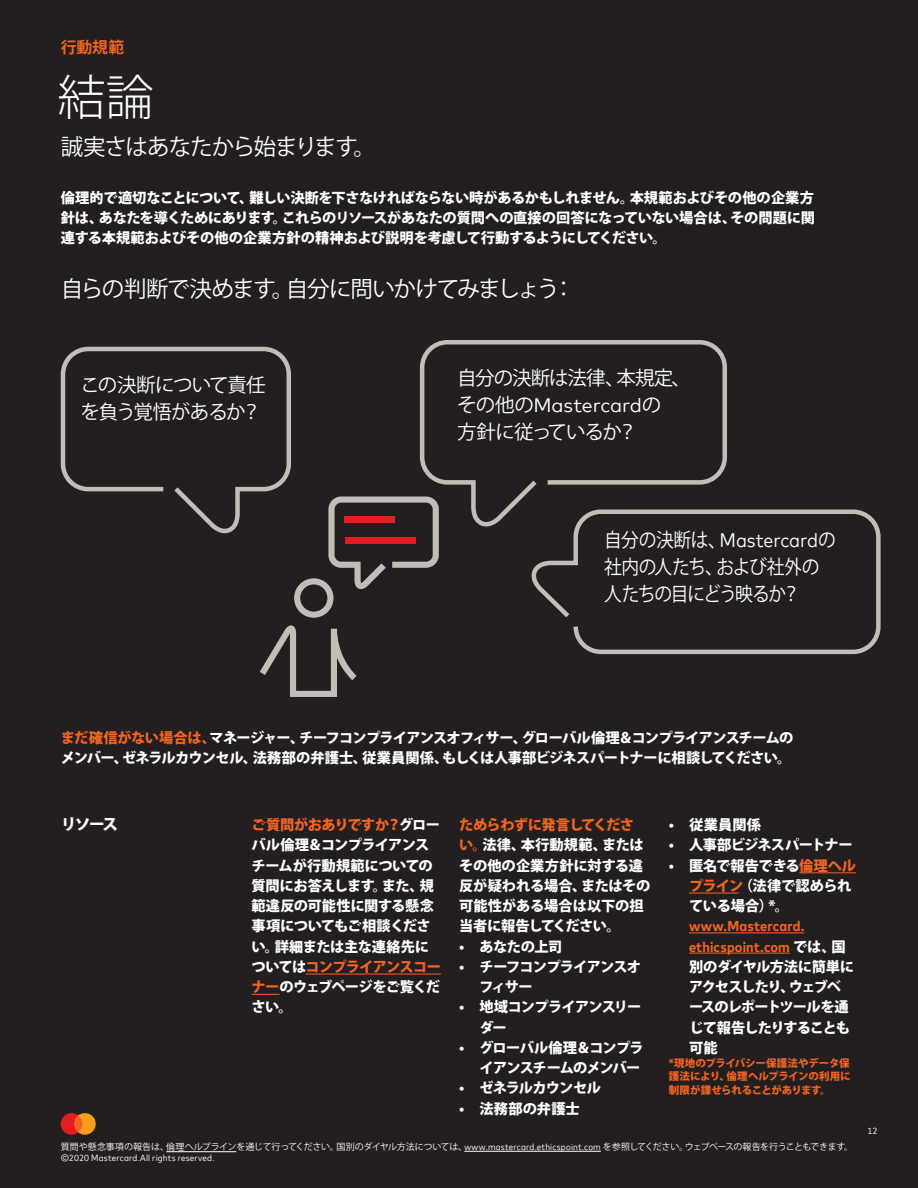
<style>
.page{position:relative;width:918px;height:1188px;background:#231f20}
.page>*{position:absolute;margin:0;border:0;box-sizing:border-box;transform-origin:0 0}
.t1{font:300 48px "Koz Go Pro";color:#fff}
.t2{font:22.5px "Koz Go Pro";letter-spacing:-.055em;color:#fff}
.t3{font:19.5px/27px "Koz Go Pro";letter-spacing:-.055em;color:#fff}
.t4{font:19.5px/27px "Koz Go Pro";letter-spacing:-.055em;color:#fff;scale:.91 1}
.t5{font:19.5px "Mark Offc For MC";letter-spacing:-.01em;color:#fff;scale:.91 1}
.t6{font:19.5px "Mark Offc For MC";letter-spacing:-.01em;color:#fff}
.t7{font:700 15.75px "Koz Go Pr 6 N";color:#f36421}
.t8{font:800 15.75px "Koz Go Pro";color:#fff}
.t9{font:800 14.25px/20.2px "Koz Go Pro";letter-spacing:-.04em;color:#fff}
.t10{font:800 14.25px/20.2px "Koz Go Pro";letter-spacing:-.02em;color:#fff}
.t11{font:800 14.25px/20.2px "Koz Go Pro";letter-spacing:-.065em;color:#fff}
.t12{font:700 14.25px/20.2px "Mark For MC Nrw";letter-spacing:.01em;color:#f36421}
.t13{font:800 14.25px/20.2px "Koz Go Pro";letter-spacing:-.015em;color:#fff}
.t14{font:800 14.25px/20.2px "Koz Go Pro";letter-spacing:-.06em;color:#fff}
.t15{font:800 14.25px "Koz Go Pro";letter-spacing:.01em;color:#fff}
.t16{font:800 10.5px/13.5px "Koz Go Pro";letter-spacing:-.02em;color:#f36421;text-align:justify}
.t17{font:9px "Koz Go Pro";letter-spacing:-.025em;color:#fff}
.t18{font:9px "Mark For MC Nrw";letter-spacing:.02em;color:#fff}
.s1{font-family:"Koz Go Pro"}
.s2{color:#f36421}
.s3{font-family:"Koz Go Pro";font-weight:800;color:#fff}
.s4{font-family:"Mark For MC Nrw"}
</style>
<div class="page">
<svg style="left:260px;top:625px;width:97px;height:72px"></svg>
<svg style="left:294px;top:497px;width:145px;height:121px"></svg>
<svg style="left:418px;top:340px;width:309px;height:190px"></svg>
<div style="left:573px;top:509px;width:308px;height:145px;border:4px solid #c1beb8;border-radius:25px"></div>
<svg style="left:60px;top:346px;width:231px;height:188px"></svg>
<svg style="left:531px;top:532px;width:48px;height:90px"></svg>
<hr style="left:306px;top:974px;width:135px;height:1px;background:#f36421">
<svg style="left:251px;top:994px;width:29px;height:1px"></svg>
<hr style="left:799px;top:872px;width:57px;height:1px;background:#f36421">
<hr style="left:689px;top:893px;width:50px;height:1px;background:#f36421">
<hr style="left:689px;top:932px;width:115px;height:1px;background:#f36421">
<hr style="left:689px;top:953px;width:101px;height:1px;background:#f36421">
<hr style="left:166px;top:1151px;width:70px;height:1px;background:#fff">
<hr style="left:464px;top:1151px;width:137px;height:1px;background:#fff">
<svg style="left:61px;top:1113px;width:35px;height:22px"></svg>
<p class="t7" style="left:61px;top:39px;width:65px">行動規範</p>
<h1 class="t1" style="left:58px;top:66px;width:98px">結論</h1>
<h2 class="t2" style="left:61px;top:132px;width:317px">誠実さはあなたから始まります。</h2>
<p class="t9" style="left:61px;top:188px;width:756px;text-align:justify">倫理的で適切なことについて、難しい決断を下さなければならない時があるかもしれません。本規範およびその他の企業方針は、あなたを導くためにあります。これらのリソースがあなたの質問への直接の回答になっていない場合は、その問題に関連する本規範およびその他の企業方針の精神および説明を考慮して行動するようにしてください。</p>
<h2 class="t2" style="left:61px;top:274px;width:516px">自らの判断で決めます。自分に問いかけてみましょう：</h2>
<h3 class="t3" style="left:81px;top:371px;width:187px">この決断について責任を負う覚悟があるか？</h3>
<h3 class="t3" style="left:457px;top:365px;width:235px">自分の決断は法律、本規定、</h3>
<h3 class="t6" style="left:457px;top:390px;width:206px"><span class="s1">その他の</span>Mastercard<span class="s1">の</span></h3>
<h3 class="t3" style="left:457px;top:419px;width:182px">方針に従っているか？</h3>
<h3 class="t5" style="left:604px;top:525px;width:256px"><span class="s1">自分の決断は、</span>Mastercard<span class="s1">の</span></h3>
<h3 class="t4" style="left:604px;top:554px;width:238px">社内の人たち、および社外の人たちの目にどう映るか？</h3>
<p class="t9" style="left:61px;top:728px;width:734px"><span class="s2">まだ確信がない場合は、</span>マネージャー、チーフコンプライアンスオフィサー、グローバル倫理＆コンプライアンスチームのメンバー、ゼネラルカウンセル、法務部の弁護士、従業員関係、もしくは人事部ビジネスパートナーに相談してください。</p>
<p class="t8" style="left:61px;top:814px;width:59px">リソース</p>
<p class="t9" style="left:251px;top:816px;width:191px"><span class="s2">ご質問がおありですか？</span>グローバル倫理＆コンプライアンスチームが行動規範についての質問にお答えします。また、規範違反の可能性に関する懸念事項についてもご相談ください。詳細または主な連絡先については<span class="s2">コンプライアンスコーナー</span>のウェブページをご覧ください。</p>
<p class="t10" style="left:459px;top:816px;width:193px"><span class="s2">ためらわずに発言してください。</span>法律、本行動規範、またはその他の企業方針に対する違反が疑われる場合、またはその可能性がある場合は以下の担当者に報告してください。</p>
<p class="t9" style="left:459px;top:937px;width:105px">• あなたの上司</p>
<p class="t14" style="left:479px;top:958px;width:163px;text-indent:-20px">• チーフコンプライアンスオフィサー</p>
<p class="t14" style="left:479px;top:998px;width:163px;text-indent:-20px">• 地域コンプライアンスリーダー</p>
<p class="t9" style="left:459px;top:1039px;width:186px;text-align:right">• グローバル倫理＆コンプライアンスチームのメンバー</p>
<p class="t9" style="left:459px;top:1079px;width:143px">• ゼネラルカウンセル</p>
<p class="t15" style="left:459px;top:1099px;width:122px">• 法務部の弁護士</p>
<p class="t9" style="left:669px;top:816px;width:94px">• 従業員関係</p>
<p class="t9" style="left:669px;top:836px;width:185px">• 人事部ビジネスパートナー</p>
<p class="t13" style="left:689px;top:856px;width:169px;text-indent:-20px">• 匿名で報告できる<span class="s2">倫理ヘルプライン</span>（法律で認められている場合）*。</p>
<p class="t12" style="left:689px;top:915px;width:158px">www.Mastercard. ethicspoint.com <span class="s3">では、国</span></p>
<p class="t11" style="left:689px;top:958px;width:166px">別のダイヤル方法に簡単にアクセスしたり、ウェブベースのレポートツールを通じて報告したりすることも可能</p>
<p class="t16" style="left:669px;top:1057px;width:183px">*現地のプライバシー保護法やデータ保護法により、倫理ヘルプラインの利用に制限が課せられることがあります。</p>
<p class="t17" style="left:61px;top:1141px;width:794px">質問や懸念事項の報告は、倫理ヘルプラインを通じて行ってください。国別のダイヤル方法については、<span class="s4">www.mastercard.ethicspoint.com</span> を参照してください。ウェブベースの報告を行うこともできます。</p>
<p class="t18" style="left:61px;top:1151px;width:155px">©2020 Mastercard.All rights reserved.</p>
<p class="t18" style="left:867px;top:1124px;width:12px">12</p>
</div>
